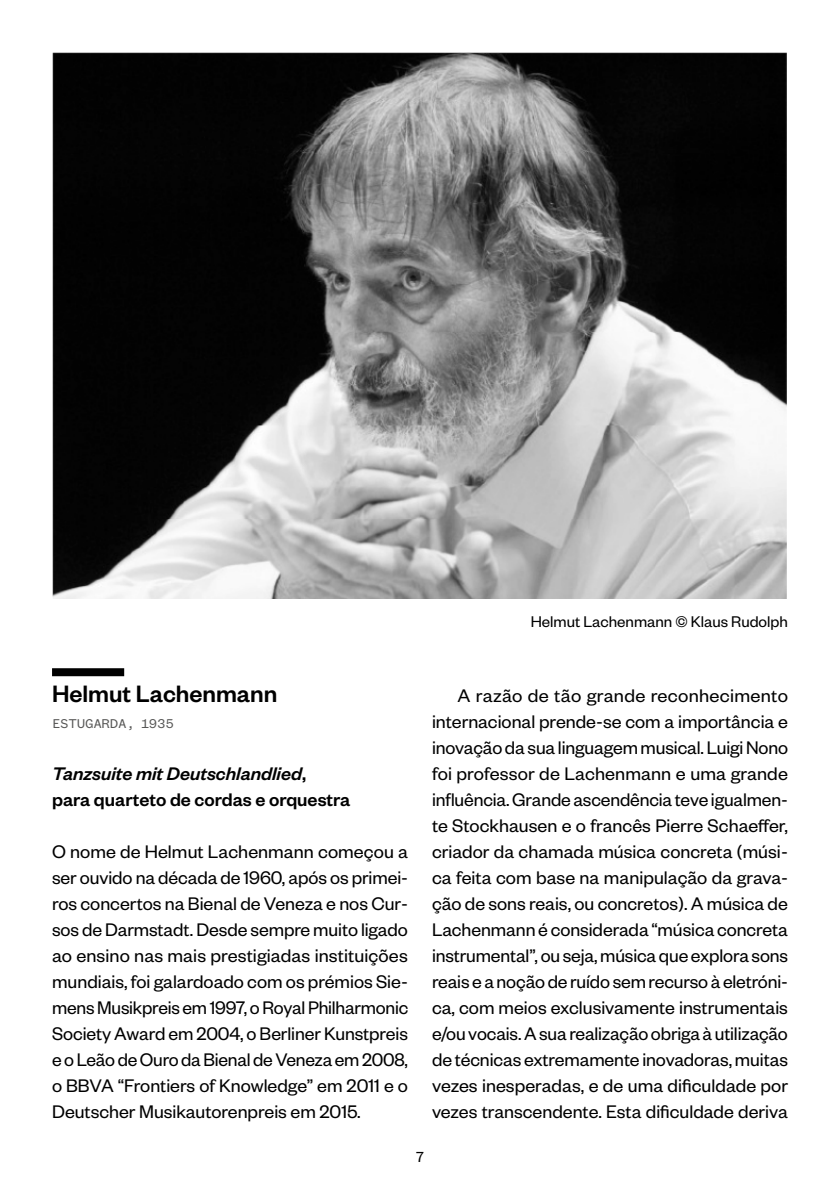
<style>
.page{position:relative;width:840px;height:1191px;background:#fff}
.page>*{position:absolute;margin:0;border:0;box-sizing:border-box;transform-origin:0 0}
.t1{font:500 26px "Founders Grotesk";color:#000}
.t2{font:20px/26px "Founders Grotesk";color:#000;text-align:justify}
.t3{font:500 20px/26px "Founders Grotesk";color:#000}
.t4{font:17px "Founders Grotesk";color:#000}
.t5{font:16px "Founders Grotesk";color:#000}
.t6{font:14px "Founders Grotesk Mono";letter-spacing:-.025em;color:#575756}
.s1{font-style:italic}
</style>
<div class="page">
<div style="left:52px;top:668px;width:72px;height:8px;background:#000"></div>
<img style="left:52px;top:52px;width:735px;height:546px">
<p class="t4" style="left:530px;top:611px;width:258px">Helmut Lachenmann © Klaus Rudolph</p>
<h1 class="t1" style="left:52px;top:677px;width:226px">Helmut Lachenmann</h1>
<p class="t6" style="left:52px;top:716px;width:123px">ESTUGARDA, 1935</p>
<p class="t3" style="left:52px;top:760px;width:300px"><span class="s1">Tanzsuite mit Deutschlandlied</span>,<br>para quarteto de cordas e orquestra</p>
<p class="t2" style="left:52px;top:838px;width:357px">O nome de Helmut Lachenmann começou a ser ouvido na década de 1960, após os primei&shy;ros concertos na Bienal de Veneza e nos Cur&shy;sos de Darmstadt. Desde sempre muito ligado ao ensino nas mais prestigiadas instituições mundiais, foi galardoado com os prémios Sie&shy;mens Musikpreis em 1997, o Royal Philharmonic Society Award em 2004, o Berliner Kunstpreis e o Leão de Ouro da Bienal de Veneza em 2008, o BBVA “Frontiers of Knowledge” em 2011 e o Deutscher Musikautorenpreis em 2015.</p>
<p class="t2" style="left:432px;top:682px;width:357px;text-indent:26px">A razão de tão grande reconhecimento internacional prende-se com a importância e inovação da sua linguagem musical. Luigi Nono foi professor de Lachenmann e uma grande influência. Grande ascendência teve igualmen&shy;te Stockhausen e o francês Pierre Schaeffer, criador da chamada música concreta (músi&shy;ca feita com base na manipulação da grava&shy;ção de sons reais, ou concretos). A música de Lachenmann é considerada “música concreta instrumental”, ou seja, música que explora sons reais e a noção de ruído sem recurso à eletróni&shy;ca, com meios exclusivamente instrumentais e/ou vocais. A sua realização obriga à utilização de técnicas extremamente inovadoras, muitas vezes inesperadas, e de uma dificuldade por vezes transcendente. Esta dificuldade deriva</p>
<p class="t5" style="left:416px;top:1147px;width:9px">7</p>
</div>
